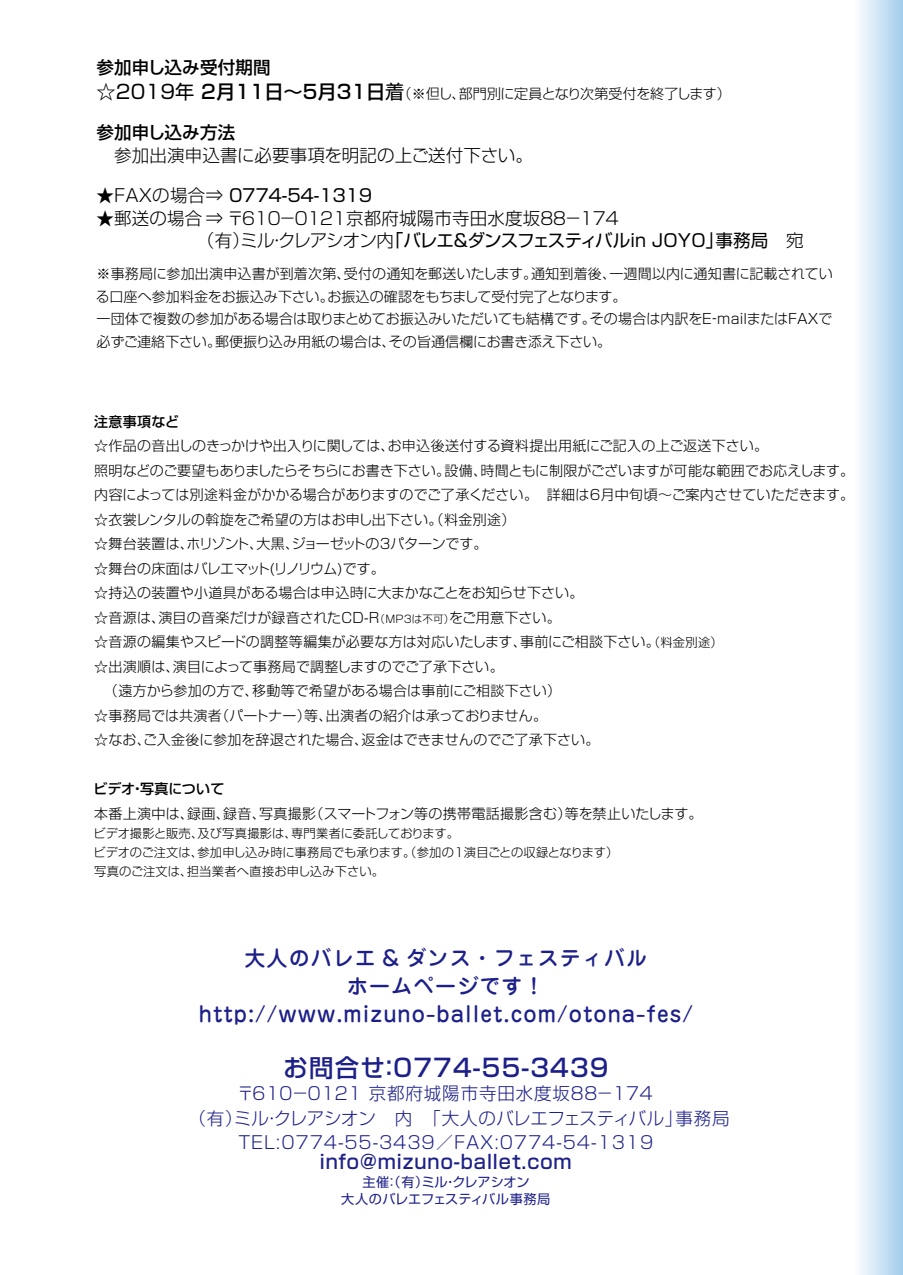
<style>
.page{position:relative;width:903px;height:1275px;background:#fff}
.page>*{position:absolute;margin:0;border:0;box-sizing:border-box;transform-origin:0 0}
.t1{font:500 24.5px "Shin Go Pro";letter-spacing:.05em;color:#1d2088}
.t2{font:500 21px/28px "Jun 34 Pro";letter-spacing:.05em;color:#1d2088;text-align:center}
.t3{font:500 19.25px "Shin Go Pro";letter-spacing:.05em;color:#1d2088}
.t4{font:500 19.25px "Shin Go Pro";letter-spacing:.005em;color:#000}
.t5{font:300 17.5px/24.5px "Shin Go Pro";letter-spacing:.05em;color:#1d2088}
.t6{font:300 17.5px/22.8px "Shin Go Pro";letter-spacing:-.06em;color:#000}
.t7{font:300 17.5px "Shin Go Pro";letter-spacing:.01em;color:#000}
.t8{font:17.5px "Shin Go Pro";letter-spacing:-.045em;color:#000}
.t9{font:300 17.5px "Shin Go Pro";letter-spacing:-.015em;color:#1d2088}
.t10{font:500 17.5px "Shin Go Pro";letter-spacing:.01em;color:#000}
.t11{font:300 17.5px "Shin Go Pro";letter-spacing:-.055em;color:#000}
.t12{font:300 14px/22.8px "Shin Go Pro";letter-spacing:.005em;color:#000}
.t13{font:300 14px "Shin Go Pro";letter-spacing:-.025em;color:#000}
.t14{font:300 14px "Shin Go Pro";letter-spacing:.025em;color:#000}
.t15{font:300 14px "Shin Go Pro";letter-spacing:-.015em;color:#000}
.t16{font:300 14px "Shin Go Pro";letter-spacing:-.03em;color:#000}
.t17{font:500 14px "Shin Go Pro";letter-spacing:.015em;color:#000}
.t18{font:13.12px/17.5px "Shin Go Pro";letter-spacing:.02em;color:#1d2088}
.t19{font:13.12px "Shin Go Pro";letter-spacing:-.005em;color:#1d2088}
.t20{font:300 12.25px/19.2px "Shin Go Pro";letter-spacing:.005em;color:#000}
.t21{font:300 10.5px "Shin Go Pro";letter-spacing:.025em;color:#000}
.s1{font-weight:400}
.s2{font-weight:300}
.s3{font-size:10.5px}
.s4{font-size:12.25px}
</style>
<div class="page">
<div style="left:853px;top:0;width:50px;height:1275px;background:linear-gradient(to right,#fff,#a6cdee)"></div>
<p class="t10" style="left:97px;top:53px;width:175px">参加申し込み受付期間</p>
<h3 class="t4" style="left:97px;top:75px;width:309px"><span class="s1">☆2019年</span> 2月11日～5月31日<span class="s1">着</span></h3>
<p class="t10" style="left:97px;top:118px;width:140px">参加申し込み方法</p>
<p class="t7" style="left:114px;top:140px;width:420px">参加出演申込書に必要事項を明記の上ご送付下さい。</p>
<p class="t6" style="left:240px;top:182px;width:383px;text-indent:-143px">★FAXの場合⇒ <span class="s1">０７７４-５４-１３１９<br></span>６１０－０１２１京都府城陽市寺田水度坂８８－１７４</p>
<p class="t13" style="left:398px;top:82px;width:335px">（※但し部門別に定員となり次第受付を終了します(</p>
<p class="t12" style="left:452px;top:80px;width:15px">、</p>
<p class="t7" style="left:97px;top:203px;width:149px">★郵送の場合 ⇒ 〒</p>
<p class="t8" style="left:386px;top:226px;width:339px">「バレエ＆ダンスフェスティバルin JOYO」</p>
<p class="t7" style="left:197px;top:226px;width:54px">（有）</p>
<p class="t8" style="left:715px;top:226px;width:90px">事務局<span class="s2">　宛</span></p>
<p class="t11" style="left:240px;top:226px;width:155px">ミルクレアシオン内</p>
<p class="t7" style="left:268px;top:226px;width:19px">・</p>
<p class="t12" style="left:328px;top:260px;width:300px;text-indent:-231px"><span class="s1">※</span>事務局に参加出演申込書が到着次第、<br>お振込の確認をもちまして受付完了となります。</p>
<p class="t12" style="left:344px;top:260px;width:195px">受付の通知を郵送いたします。</p>
<p class="t12" style="left:531px;top:260px;width:87px">通知到着後、</p>
<p class="t12" style="left:609px;top:260px;width:225px">一週間以内に通知書に記載されてい</p>
<p class="t12" style="left:96px;top:283px;width:239px">る口座へ参加料金をお振込み下さい。</p>
<p class="t12" style="left:389px;top:306px;width:224px;text-indent:-292px">一団体で複数の参加がある場合は取りまとめてお振込みいただいても結構です。その旨通信欄にお書き添え下さい。</p>
<p class="t12" style="left:590px;top:306px;width:244px">その場合は内訳をE mailまたはFAXで</p>
<p class="t12" style="left:707px;top:306px;width:15px">‐</p>
<p class="t15" style="left:97px;top:330px;width:126px">必ずご連絡下さい。</p>
<p class="t12" style="left:215px;top:329px;width:182px">郵便振り込み用紙の場合は、</p>
<p class="t17" style="left:94px;top:410px;width:86px">注意事項など</p>
<p class="t12" style="left:94px;top:433px;width:302px">☆作品の音出しのきっかけや出入りに関しては、</p>
<p class="t14" style="left:388px;top:434px;width:382px">お申込後送付する資料提出用紙にご記入の上ご返送下さい。</p>
<p class="t12" style="left:481px;top:457px;width:375px">時間ともに制限がございますが可能な範囲でお応えします。</p>
<p class="t15" style="left:94px;top:459px;width:358px">照明などのご要望もありましたらそちらにお書き下さい。</p>
<p class="t12" style="left:94px;top:482px;width:761px">内容によっては別途料金がかかる場合がありますのでご了承ください。　詳細は6月中旬頃～ご案内させていただきます。</p>
<p class="t12" style="left:94px;top:506px;width:423px">☆衣裳レンタルの斡旋をご希望の方はお申し出下さい。（料金別途(</p>
<p class="t13" style="left:292px;top:532px;width:197px">ジョーゼットの3パターンです。</p>
<p class="t12" style="left:444px;top:457px;width:44px">設備、</p>
<p class="t12" style="left:187px;top:531px;width:78px">ホリゾント、</p>
<p class="t12" style="left:94px;top:531px;width:101px">☆舞台装置は、</p>
<p class="t16" style="left:94px;top:557px;width:292px">☆舞台の床面はバレエマット(リノリウム)です。</p>
<p class="t12" style="left:94px;top:580px;width:491px">☆持込の装置や小道具がある場合は申込時に大まかなことをお知らせ下さい。</p>
<p class="t12" style="left:449px;top:604px;width:113px">をご用意下さい。</p>
<p class="t12" style="left:256px;top:531px;width:44px">大黒、</p>
<p class="t12" style="left:158px;top:604px;width:228px">演目の音楽だけが録音されたCD <span class="s3">（</span>R -</p>
<p class="t12" style="left:94px;top:604px;width:72px">☆音源は、</p>
<p class="t21" style="left:385px;top:610px;width:71px">MP3は不可）</p>
<p class="t12" style="left:173px;top:628px;width:355px;line-height:24.5px;text-indent:-79px">☆音源の編集やスピードの調整等編集が必要な方は対応いたします、演目によって事務局で調整しますのでご了承下さい。</p>
<p class="t12" style="left:520px;top:629px;width:142px">事前にご相談下さい。<span class="s4">（</span></p>
<p class="t20" style="left:660px;top:631px;width:64px">料金別途(</p>
<p class="t12" style="left:94px;top:653px;width:87px">☆出演順は、</p>
<p class="t12" style="left:104px;top:678px;width:156px">（遠方から参加の方で、</p>
<p class="t12" style="left:252px;top:678px;width:311px">移動等で希望がある場合は事前にご相談下さい(</p>
<p class="t12" style="left:215px;top:702px;width:119px">（パートナー等）、</p>
<p class="t14" style="left:94px;top:704px;width:129px">☆事務局では共演者</p>
<p class="t12" style="left:326px;top:702px;width:223px">出演者の紹介は承っておりません。</p>
<p class="t12" style="left:94px;top:727px;width:58px">☆なお、</p>
<p class="t17" style="left:93px;top:777px;width:133px">ビデオ写真について</p>
<p class="t12" style="left:143px;top:727px;width:226px">ご入金後に参加を辞退された場合、</p>
<p class="t12" style="left:361px;top:727px;width:239px">返金はできませんのでご了承下さい。</p>
<p class="t17" style="left:130px;top:777px;width:15px">・</p>
<p class="t12" style="left:310px;top:800px;width:263px">（スマートフォン等の携帯電話撮影含む）</p>
<p class="t12" style="left:259px;top:800px;width:59px">写真撮影</p>
<p class="t12" style="left:565px;top:800px;width:139px">等を禁止いたします。</p>
<p class="t12" style="left:94px;top:800px;width:101px">本番上演中は、</p>
<p class="t12" style="left:187px;top:800px;width:44px">録画、</p>
<p class="t12" style="left:223px;top:800px;width:44px">録音、</p>
<p class="t20" style="left:197px;top:822px;width:422px;text-indent:-104px">ビデオ撮影と販売、<br>参加申し込み時に事務局でも承ります。（参加の1演目ごとの収録となります(</p>
<p class="t20" style="left:198px;top:822px;width:101px">及び写真撮影は、</p>
<p class="t20" style="left:291px;top:822px;width:169px">専門業者に委託しております。</p>
<p class="t20" style="left:187px;top:841px;width:199px;text-indent:-93px">ビデオのご注文は、<br>担当業者へ直接お申し込み下さい。</p>
<p class="t20" style="left:94px;top:861px;width:100px">写真のご注文は、</p>
<h2 class="t2" style="left:199px;top:942px;width:496px">大人のバレエ &amp; ダンス・フェスティバル<br>ホームページです! http://www.mizuno-ballet.com/otona-fes/</h2>
<h1 class="t1" style="left:283px;top:1048px;width:103px">お問合せ</h1>
<p class="t5" style="left:250px;top:1079px;width:406px">６１０－０１２１京都府城陽市寺田水度坂８８－１７４</p>
<h1 class="t1" style="left:377px;top:1048px;width:233px">：0774-55-3439</h1>
<p class="t5" style="left:237px;top:1079px;width:19px">〒</p>
<p class="t9" style="left:234px;top:1103px;width:450px">ミルクレアシオン　内　「大人のバレエフェスティバル」</p>
<p class="t5" style="left:238px;top:1103px;width:416px;text-indent:-50px">（有）<br>TEL:0774-55-3439／FAX:0774-54-1319</p>
<h3 class="t3" style="left:320px;top:1146px;width:253px">info@mizuno-ballet.com</h3>
<p class="t19" style="left:422px;top:1171px;width:109px">ミルクレアシオン</p>
<p class="t5" style="left:675px;top:1103px;width:56px">事務局</p>
<p class="t5" style="left:263px;top:1103px;width:19px">・</p>
<p class="t18" style="left:341px;top:1171px;width:211px;text-indent:21px">主催<br>大人のバレエフェスティバル事務局</p>
<p class="t19" style="left:385px;top:1171px;width:45px">（：有）</p>
<p class="t19" style="left:444px;top:1171px;width:15px">・</p>
</div>
